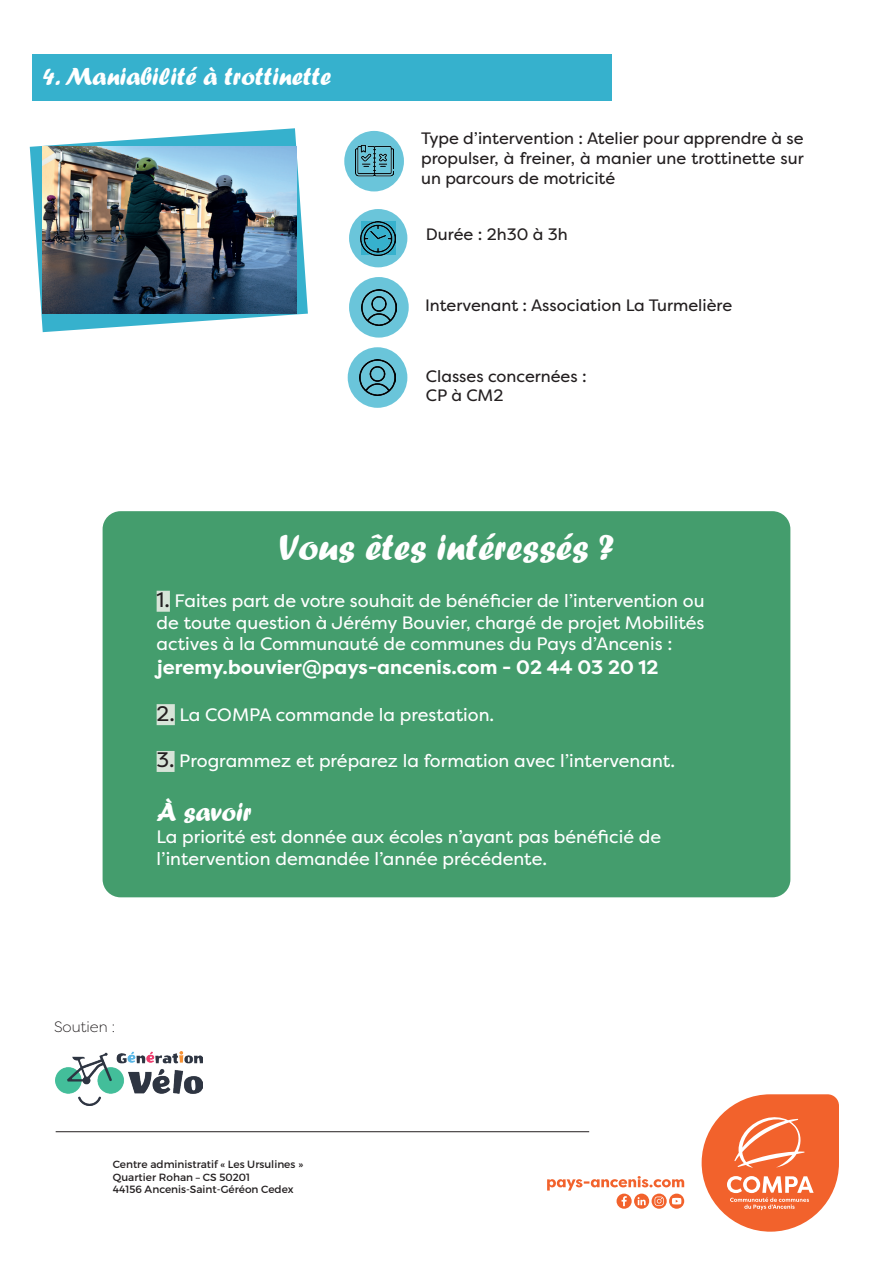
<style>
.page{position:relative;width:893px;height:1263px;background:#fff}
.page>*{position:absolute;margin:0;border:0;box-sizing:border-box;transform-origin:0 0}
.t1{font:37.5px "Forte";color:#fff}
.t2{font:27px "Forte";color:#fff}
.t3{font:25.5px "Forte";color:#fff}
.t4{font:700 19.5px "Filson Pro";color:#fff}
.t5{font:18px/21.6px "Filson Pro";color:#fff;text-align:justify}
.t6{font:16.5px/19.8px "Filson Pro";color:#231f20}
.t7{font:300 15px "Filson Pro";color:#231f20}
.t8{font:10.5px/12.6px "Montserrat";color:#231f20}
.s1{font-size:21px;color:#231f20}
</style>
<div class="page">
<div style="left:33px;top:54px;width:579px;height:46px;background:#36b1cd"></div>
<div style="left:344px;top:131px;width:60px;height:60px;background:#6ac5da;border-radius:50%"></div>
<svg style="left:349px;top:277px;width:60px;height:61px;background:#6ec6da"></svg>
<img style="left:361px;top:289px;width:36px;height:36px">
<img style="left:355px;top:144px;width:39px;height:33px">
<div style="left:349px;top:209px;width:58px;height:58px;background:#6ac5da;border-radius:50%"></div>
<img style="left:361px;top:221px;width:35px;height:34px">
<svg style="left:30px;top:128px;width:278px;height:204px"></svg>
<img style="left:42px;top:146px;width:254px;height:168px">
<svg style="left:348px;top:347px;width:59px;height:61px;background:#6ac2d6"></svg>
<img style="left:360px;top:360px;width:35px;height:35px">
<div style="left:103px;top:511px;width:687px;height:386px;background:#449d6d;border-radius:18px"></div>
<div style="left:157px;top:591px;width:13px;height:21px;background:#d7e4d8"></div>
<div style="left:157px;top:704px;width:18px;height:21px;background:#d7e4d8"></div>
<div style="left:157px;top:751px;width:18px;height:21px;background:#d7e4d8"></div>
<img style="left:56px;top:1051px;width:146px;height:54px">
<hr style="left:56px;top:1131px;width:533px;height:1px;background:#231f20">
<svg style="left:701px;top:1094px;width:138px;height:138px"></svg>
<svg style="left:616px;top:1193px;width:16px;height:16px"></svg>
<svg style="left:622px;top:1196px;width:5px;height:10px"></svg>
<svg style="left:652px;top:1193px;width:15px;height:16px"></svg>
<svg style="left:655px;top:1196px;width:9px;height:10px"></svg>
<svg style="left:547px;top:1176px;width:137px;height:14px"></svg>
<svg style="left:669px;top:1193px;width:15px;height:16px"></svg>
<svg style="left:672px;top:1198px;width:9px;height:6px"></svg>
<svg style="left:634px;top:1193px;width:15px;height:16px"></svg>
<svg style="left:638px;top:1197px;width:8px;height:8px"></svg>
<h3 class="t3" style="left:43px;top:61px;width:290px">4. Maniabilité à trottinette</h3>
<p class="t6" style="left:421px;top:129px;width:384px;text-align:justify">Type d’intervention : Atelier pour apprendre à se propulser, à freiner, à manier une trottinette sur un parcours de motricité</p>
<p class="t6" style="left:426px;top:224px;width:143px">Durée : 2h30 à 3h</p>
<p class="t6" style="left:425px;top:295px;width:309px">Intervenant : Association La Turmelière</p>
<p class="t6" style="left:426px;top:366px;width:162px">Classes concernées :<br>CP à CM2</p>
<h1 class="t1" style="left:279px;top:526px;width:336px">Vous êtes intéressés ?</h1>
<p class="t5" style="left:157px;top:590px;width:549px"><span class="s1">1.</span> Faites part de votre souhait de bénéficier de l’intervention ou de toute question à Jérémy Bouvier, chargé de projet Mobilités actives à la Communauté de communes du Pays d’Ancenis :</p>
<p class="t4" style="left:157px;top:655px;width:503px">jeremy.bouvier@pays-ancenis.com - 02 44 03 20 12</p>
<p class="t5" style="left:157px;top:703px;width:339px"><span class="s1">2.</span> La COMPA commande la prestation.</p>
<p class="t5" style="left:157px;top:750px;width:520px"><span class="s1">3.</span> Programmez et préparez la formation avec l’intervenant.</p>
<h2 class="t2" style="left:157px;top:797px;width:97px">À savoir</h2>
<p class="t5" style="left:157px;top:826px;width:506px">La priorité est donnée aux écoles n’ayant pas bénéficié de l’intervention demandée l’année précédente.</p>
<p class="t7" style="left:54px;top:1017px;width:63px">Soutien :</p>
<p class="t8" style="left:113px;top:1158px;width:192px">Centre administratif « Les Ursulines »<br>Quartier Rohan – CS 50201<br>44156 Ancenis-Saint-Géréon Cedex</p>
</div>
